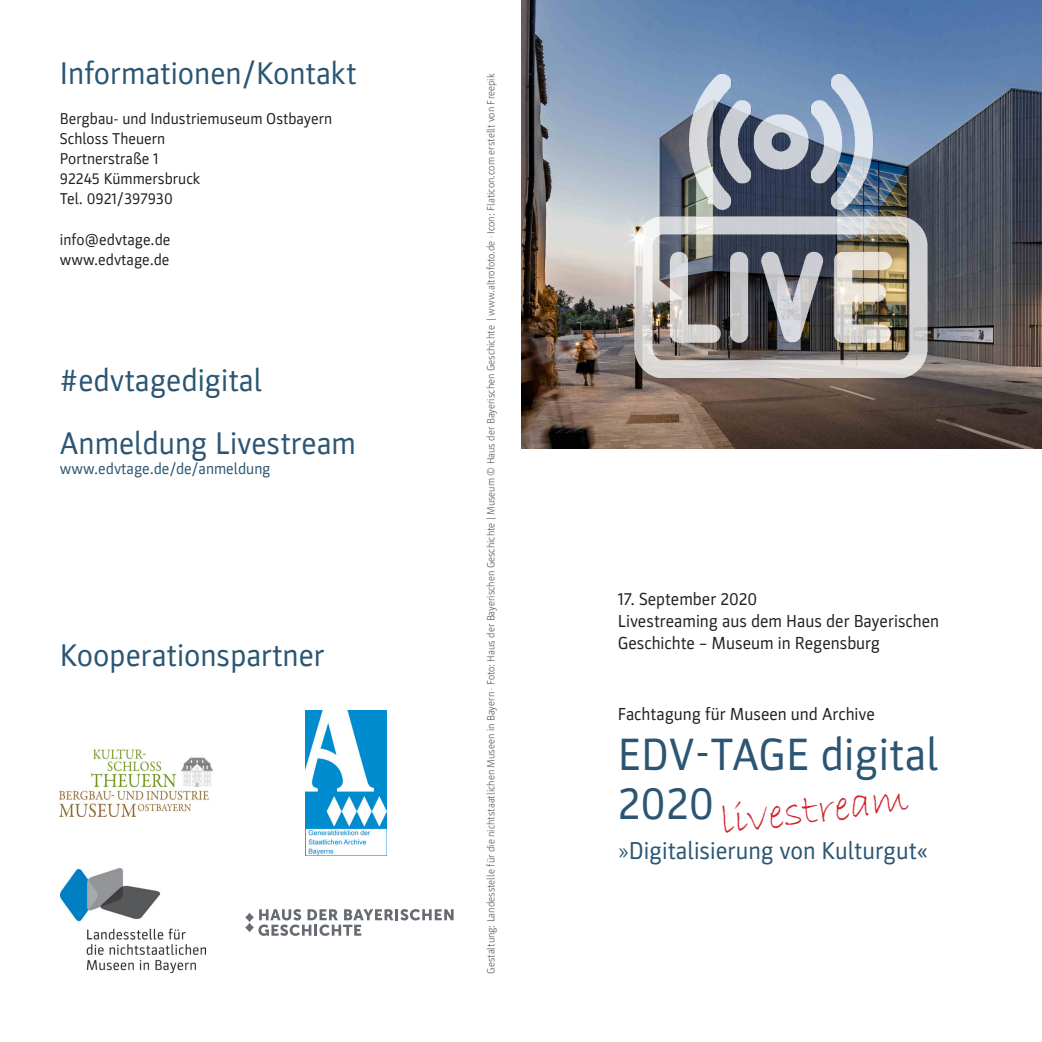
<style>
.page{position:relative;width:1042px;height:1042px;background:#fff}
.page>*{position:absolute;margin:0;border:0;box-sizing:border-box;transform-origin:0 0}
.t1{font:45.5px "Parka";letter-spacing:.005em;color:#2b5573}
.t2{font:43.75px "Bradley Hand ITC";color:#d1232a}
.t3{font:31.5px "Parka";color:#2b5573}
.t4{font:24.5px "Parka";color:#2b5573}
.t5{font:17.5px/21.9px "Parka";color:#231f20}
.t6{font:15.75px "Parka";color:#231f20}
.t7{font:15.75px "Parka";color:#2b5573}
.t8{font:300 10.5px "Parka";color:#57585a}
.s1{font-weight:300}
</style>
<div class="page">
<img style="left:521px;top:0;width:521px;height:448px">
<img style="left:60px;top:749px;width:154px;height:67px">
<img style="left:306px;top:710px;width:80px;height:145px">
<img style="left:61px;top:868px;width:145px;height:104px">
<svg style="left:245px;top:909px;width:208px;height:27px"></svg>
<img style="left:630px;top:75px;width:301px;height:302px">
<p class="t3" style="left:60px;top:55px;width:298px">Informationen/Kontakt</p>
<p class="t6" style="left:60px;top:110px;width:274px">Bergbau- und Industriemuseum Ostbayern</p>
<p class="t6" style="left:60px;top:130px;width:107px">Schloss Theuern</p>
<p class="t6" style="left:60px;top:150px;width:100px">Portnerstraße 1</p>
<p class="t6" style="left:60px;top:170px;width:142px">92245 Kümmersbruck</p>
<p class="t6" style="left:60px;top:190px;width:114px">Tel. 0921/397930</p>
<p class="t6" style="left:60px;top:230px;width:112px">info@edvtage.de</p>
<p class="t6" style="left:60px;top:251px;width:111px">www.edvtage.de</p>
<p class="t3" style="left:60px;top:362px;width:204px">#edvtagedigital</p>
<p class="t3" style="left:60px;top:425px;width:297px">Anmeldung Livestream</p>
<p class="t7" style="left:60px;top:460px;width:212px">www.edvtage.de/de/anmeldung</p>
<p class="t3" style="left:60px;top:638px;width:266px">Kooperationspartner</p>
<p class="t8" style="left:485px;top:974px;width:902px;rotate:-90deg">Gestaltung: Landesstelle für die nichtstaatlichen Museen in Bayern · Foto: Haus der Bayerischen Geschichte | Museum © Haus der Bayerischen Geschichte | www.altrofoto.de · Icon: Flaticon.com erstellt von Freepik</p>
<p class="t5" style="left:618px;top:588px;width:323px">17. September 2020<br>Livestreaming aus dem Haus der Bayerischen<br>Geschichte – Museum in Regensburg</p>
<p class="t5" style="left:618px;top:703px;width:259px">Fachtagung für Museen und Archive</p>
<p class="t1" style="left:618px;top:729px;width:322px">EDV-TAGE digital</p>
<p class="t1" style="left:618px;top:778px;width:98px">2020</p>
<p class="t2" style="left:717px;top:793px;width:190px;rotate:-7deg">livestream</p>
<p class="t4" style="left:618px;top:837px;width:312px"><span class="s1">»</span>Digitalisierung von Kulturgut«</p>
</div>
